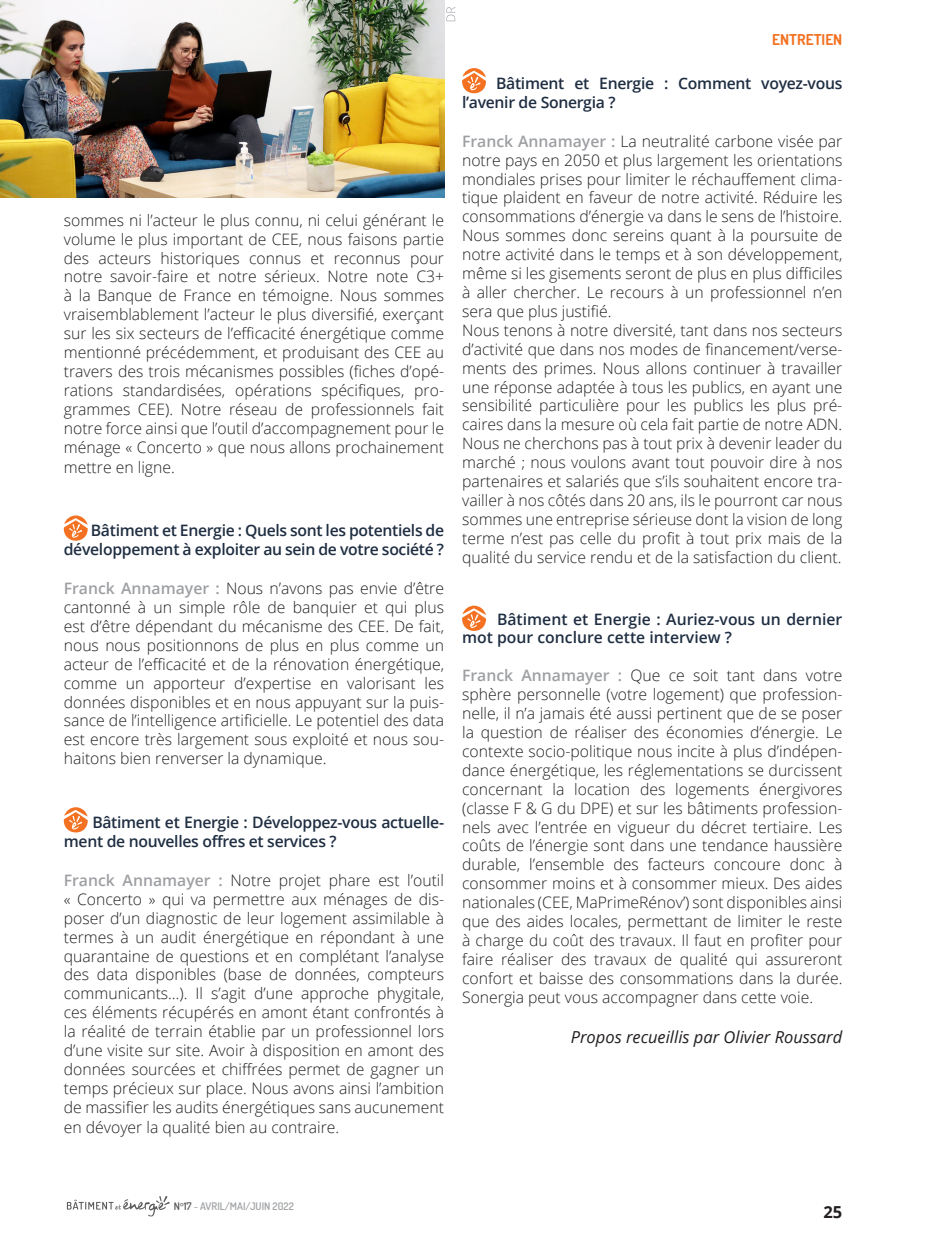
<style>
.page{position:relative;width:936px;height:1234px;background:#fff}
.page>*{position:absolute;margin:0;border:0;box-sizing:border-box;transform-origin:0 0}
.t1{font:italic 16.5px "Open Sans";color:#231f20}
.t2{font:700 16.5px "Open Sans";color:#231f20}
.t3{font:300 15.75px/18.9px "Open Sans";color:#231f20;text-align:justify}
.t4{font:600 15.75px/18.9px "Open Sans";letter-spacing:-.02em;color:#1f2e42}
.t5{font:600 15.75px/18.9px "Open Sans";color:#1f2e42}
.t6{font:700 15px "Dosis";color:#f37121}
.t7{font:600 10.5px "Dosis";color:#a1a3a6}
.s1{font-weight:600;color:#9d9fa3}
.s2{color:#57585a}
.s3{font-size:9px;color:#57585a}
.s4{color:#b6b7bb}
</style>
<div class="page">
<svg style="left:67px;top:1196px;width:103px;height:20px"></svg>
<svg style="left:64px;top:515px;width:24px;height:25px"></svg>
<svg style="left:64px;top:807px;width:24px;height:25px"></svg>
<svg style="left:462px;top:68px;width:24px;height:25px"></svg>
<svg style="left:462px;top:605px;width:24px;height:25px"></svg>
<img style="left:0;top:0;width:444px;height:198px">
<svg style="left:446px;top:7px;width:9px;height:14px"></svg>
<p class="t3" style="left:64px;top:210px;width:382px">sommes ni l’acteur le plus connu, ni celui générant le volume le plus important de CEE, nous faisons partie des acteurs historiques connus et reconnus pour notre savoir-faire et notre sérieux. Notre note C3+ à la Banque de France en témoigne. Nous sommes vraisemblablement l’acteur le plus diversifié, exerçant sur les six secteurs de l’efficacité énergétique comme mentionné précédemment, et produisant des CEE au travers des trois mécanismes possibles (fiches d’opé&shy;rations standardisées, opérations spécifiques, pro&shy;grammes CEE). Notre réseau de professionnels fait notre force ainsi que l’outil d’accompagnement pour le ménage « Concerto » que nous allons prochainement mettre en ligne.</p>
<p class="t4" style="left:64px;top:521px;width:382px;text-align:right">Bâtiment et Energie : Quels sont les potentiels de développement à exploiter au sein de votre société ?</p>
<p class="t3" style="left:64px;top:578px;width:382px"><span class="s1">Franck Annamayer :</span> Nous n’avons pas envie d’être cantonné à un simple rôle de banquier et qui plus est d’être dépendant du mécanisme des CEE. De fait, nous nous positionnons de plus en plus comme un acteur de l’efficacité et de la rénovation énergétique, comme un apporteur d’expertise en valorisant les données disponibles et en nous appuyant sur la puis&shy;sance de l’intelligence artificielle. Le potentiel des data est encore très largement sous exploité et nous sou&shy;haitons bien renverser la dynamique.</p>
<p class="t4" style="left:64px;top:812px;width:382px;text-indent:29px">Bâtiment et Energie : Développez-vous actuelle&shy;ment de nouvelles offres et services ?</p>
<p class="t3" style="left:64px;top:870px;width:382px"><span class="s1">Franck Annamayer :</span> Notre projet phare est l’outil « Concerto » qui va permettre aux ménages de dis&shy;poser d’un diagnostic de leur logement assimilable à termes à un audit énergétique en répondant à une quarantaine de questions et en complétant l’analyse des data disponibles (base de données, compteurs communicants…). Il s’agit d’une approche phygitale, ces éléments récupérés en amont étant confrontés à la réalité de terrain établie par un professionnel lors d’une visite sur site. Avoir à disposition en amont des données sourcées et chiffrées permet de gagner un temps précieux sur place. Nous avons ainsi l’ambition de massifier les audits énergétiques sans aucunement en dévoyer la qualité bien au contraire.</p>
<p class="t6" style="left:772px;top:30px;width:42px">ENTRETIE</p>
<p class="t6" style="left:833px;top:30px;width:11px">N</p>
<p class="t4" style="left:462px;top:73px;width:382px;text-indent:34px">Bâtiment et Energie : Comment voyez-vous l’avenir de Sonergia ?</p>
<p class="t3" style="left:462px;top:131px;width:382px;text-align:left"><span class="s1">Franck Annamayer :</span> La neutralité carbone visée par notre pays en 2050 et plus largement les orientations mondiales prises pour limiter le réchauffement clima&shy;tique plaident en faveur de notre activité. Réduire les consommations d’énergie va dans le sens de l’histoire.<br>Nous sommes donc sereins quant à la poursuite de notre activité dans le temps et à son développement, même si les gisements seront de plus en plus difficiles à aller chercher. Le recours à un professionnel n’en sera que plus justifié.<br>Nous tenons à notre diversité, tant dans nos secteurs d’activité que dans nos modes de financement/verse&shy;ments des primes. Nous allons continuer à travailler une réponse adaptée à tous les publics, en ayant une sensibilité particulière pour les publics les plus pré&shy;caires dans la mesure où cela fait partie de notre ADN.<br>Nous ne cherchons pas à tout prix à devenir leader du marché ; nous voulons avant tout pouvoir dire à nos partenaires et salariés que s’ils souhaitent encore tra&shy;vailler à nos côtés dans 20 ans, ils le pourront car nous sommes une entreprise sérieuse dont la vision de long terme n’est pas celle du profit à tout prix mais de la qualité du service rendu et de la satisfaction du client.</p>
<p class="t5" style="left:462px;top:609px;width:382px;text-indent:35px">Bâtiment et Energie : Auriez-vous un dernier mot pour conclure cette interview ?</p>
<p class="t3" style="left:462px;top:665px;width:382px"><span class="s1">Franck Annamayer :</span> Que ce soit tant dans votre sphère personnelle (votre logement) que profession&shy;nelle, il n’a jamais été aussi pertinent que de se poser la question de réaliser des économies d’énergie. Le contexte socio-politique nous incite à plus d’indépen&shy;dance énergétique, les réglementations se durcissent concernant la location des logements énergivores (classe F &amp; G du DPE) et sur les bâtiments profession&shy;nels avec l’entrée en vigueur du décret tertiaire. Les coûts de l’énergie sont dans une tendance haussière durable, l’ensemble des facteurs concoure donc à consommer moins et à consommer mieux. Des aides nationales (CEE, MaPrimeRénov’) sont disponibles ainsi que des aides locales, permettant de limiter le reste à charge du coût des travaux. Il faut en profiter pour faire réaliser des travaux de qualité qui assureront confort et baisse des consommations dans la durée.<br>Sonergia peut vous accompagner dans cette voie.</p>
<p class="t1" style="left:570px;top:1024px;width:273px">Propos recueillis par Olivier Roussard</p>
<p class="t7" style="left:174px;top:1199px;width:122px"><span class="s2">N</span><span class="s3">°</span><span class="s2">17</span> <span class="s4">-</span> AVRIL/MAI/JUIN 2022</p>
<p class="t2" style="left:823px;top:1199px;width:20px">25</p>
</div>
